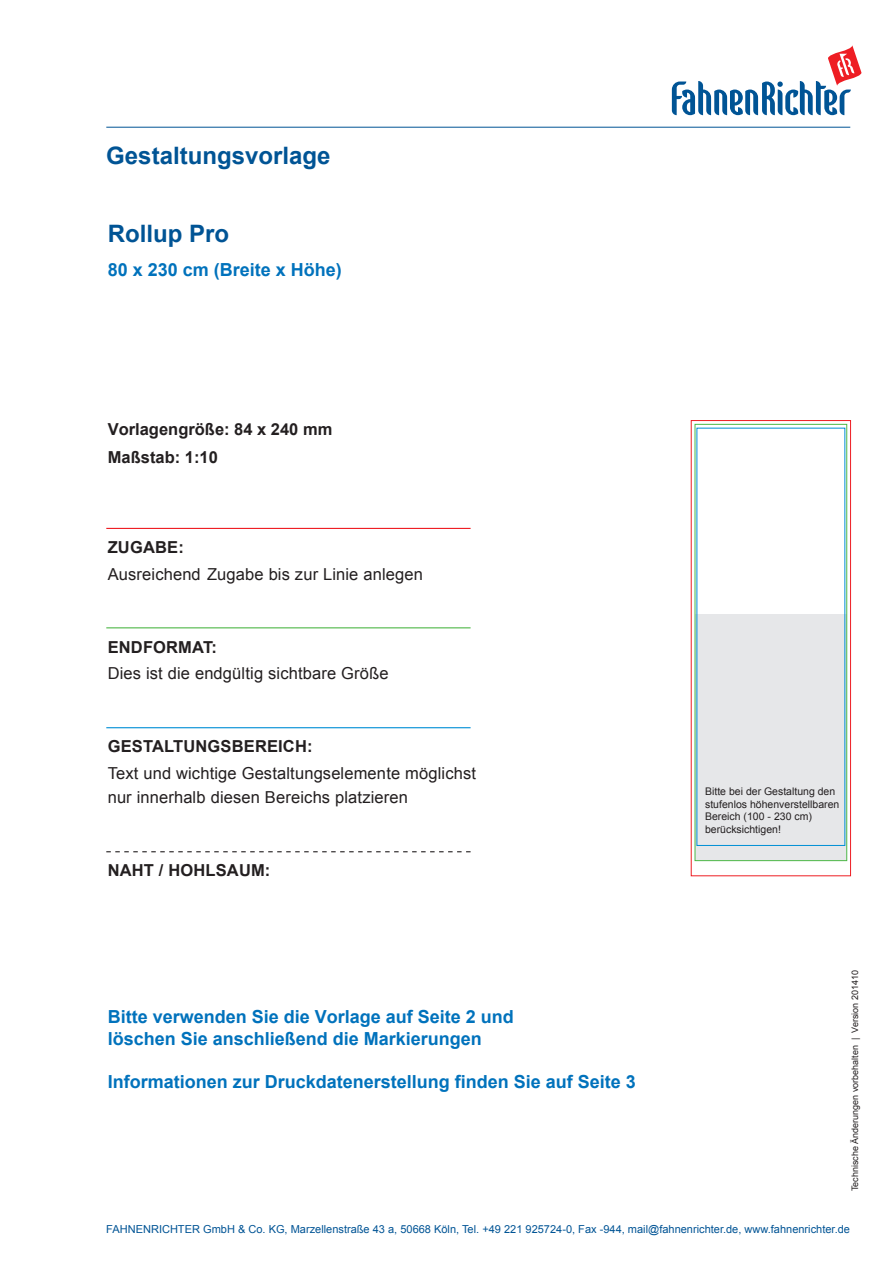
<style>
.page{position:relative;width:893px;height:1263px;background:#fff}
.page>*{position:absolute;margin:0;border:0;box-sizing:border-box;transform-origin:0 0}
.t1{font:700 24px "Arial";color:#005495}
.t2{font:700 18px/21.6px "Arial";color:#0072bc}
.t3{font:16.5px/24px "Arial";letter-spacing:.01em;color:#231f20}
.t4{font:700 16.5px "Arial";letter-spacing:.01em;color:#231f20}
.t5{font:10.95px "Arial";color:#005495}
.t6{font:10.5px/12.6px "Arial";color:#231f20}
.t7{font:9px "Arial";color:#231f20}
</style>
<div class="page">
<div style="left:695px;top:614px;width:152px;height:247px;background:#e6e7e9"></div>
<hr style="left:106px;top:127px;width:744px;height:1px;background:#005495">
<svg style="left:672px;top:45px;width:190px;height:70px"></svg>
<hr style="left:106px;top:528px;width:365px;height:1px;background:#ee1d23">
<hr style="left:106px;top:627px;width:365px;height:1px;background:#4eb848">
<hr style="left:106px;top:727px;width:365px;height:1px;background:#008fd5">
<svg style="left:106px;top:851px;width:365px;height:1px"></svg>
<div style="left:691px;top:420px;width:160px;height:456px;border:1px solid #ee1d23"></div>
<div style="left:695px;top:424px;width:152px;height:437px;border:1px solid #4eb848"></div>
<h1 class="t1" style="left:106px;top:140px;width:226px">Gestaltungsvorlage</h1>
<h1 class="t1" style="left:108px;top:217px;width:123px">Rollup Pro</h1>
<p class="t2" style="left:108px;top:260px;width:236px">80 x 230 cm (Breite x Höhe)</p>
<p class="t4" style="left:108px;top:419px;width:226px">Vorlagengröße: 84 x 240 mm</p>
<p class="t4" style="left:108px;top:447px;width:112px">Maßstab: 1:10</p>
<p class="t4" style="left:108px;top:536px;width:78px">ZUGABE:</p>
<p class="t3" style="left:108px;top:562px;width:317px">Ausreichend Zugabe bis zur Linie anlegen</p>
<p class="t4" style="left:108px;top:636px;width:111px">ENDFORMAT:</p>
<p class="t3" style="left:108px;top:662px;width:282px">Dies ist die endgültig sichtbare Größe</p>
<p class="t4" style="left:108px;top:736px;width:206px">GESTALTUNGSBEREICH:</p>
<p class="t3" style="left:108px;top:761px;width:370px">Text und wichtige Gestaltungselemente möglichst nur innerhalb diesen Bereichs platzieren</p>
<p class="t4" style="left:108px;top:860px;width:164px">NAHT / HOHLSAUM:</p>
<p class="t2" style="left:108px;top:1006px;width:408px">Bitte verwenden Sie die Vorlage auf Seite 2 und löschen Sie anschließend die Markierungen</p>
<p class="t2" style="left:108px;top:1071px;width:530px">Informationen zur Druckdatenerstellung finden Sie auf Seite 3</p>
<p class="t6" style="left:705px;top:785px;width:136px">Bitte bei der Gestaltung den stufenlos höhenverstellbaren<br>Bereich (100 - 230 cm) berücksichtigen!</p>
<p class="t7" style="left:849px;top:1191px;width:223px;rotate:-90deg">Technische Änderungen vorbehalten | Version 201410</p>
<p class="t5" style="left:106px;top:1222px;width:745px">FAHNENRICHTER GmbH &amp; Co. KG, Marzellenstraße 43 a, 50668 Köln, Tel. +49 221 925724-0, Fax -944, mail@fahnenrichter.de, www.fahnenrichter.de</p>
</div>
